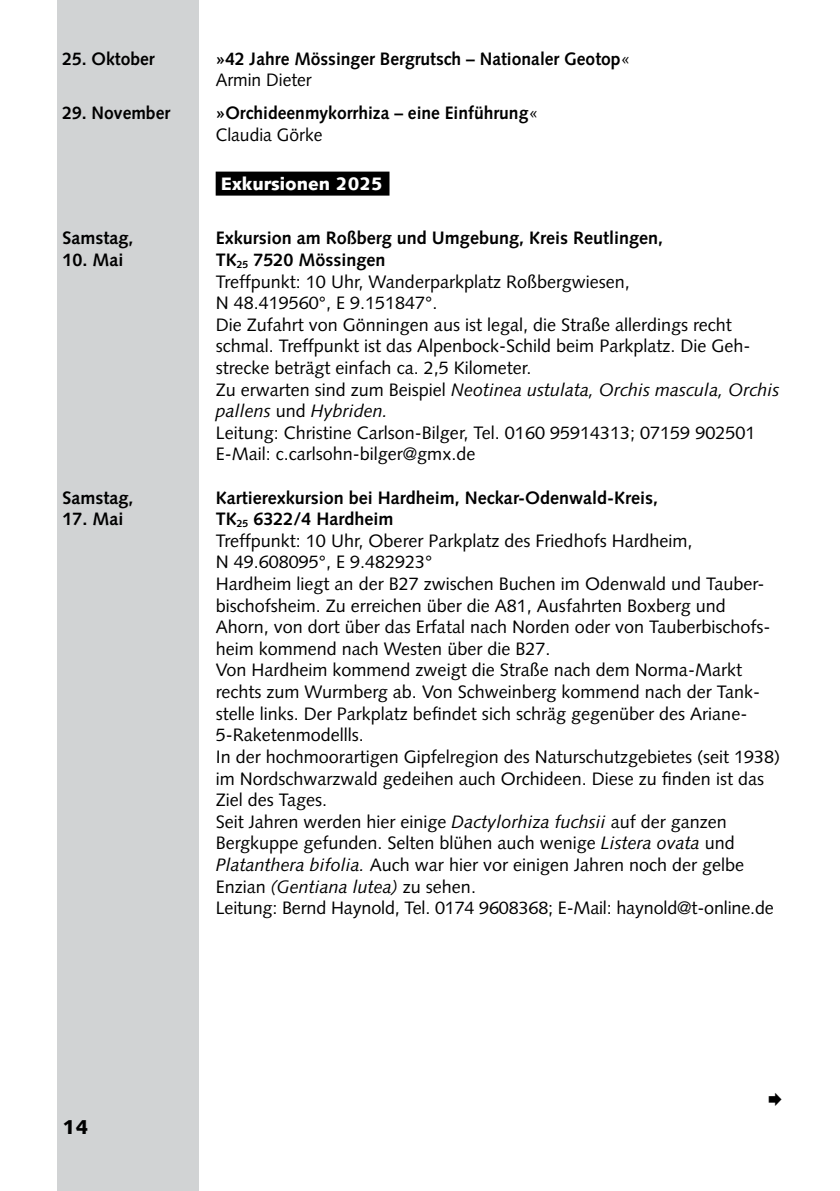
<style>
.page{position:relative;width:840px;height:1191px;background:#fff}
.page>*{position:absolute;margin:0;border:0;box-sizing:border-box;transform-origin:0 0}
.t1{font:900 20px "Syntax";color:#000}
.t2{font:18px/21.6px "Syntax";color:#000}
.t3{font:700 18px/21.6px "Syntax";color:#000}
.t4{font:900 18px "Syntax";color:#fff}
.s1{font-weight:400}
.s2{font-weight:700}
.s3{font-style:italic}
</style>
<div class="page">
<div style="left:57px;top:0;width:141px;height:1191px;background:#d1d3d4"></div>
<div style="left:215px;top:172px;width:174px;height:24px;background:#000"></div>
<p class="t3" style="left:62px;top:48px;width:94px">25. Oktober</p>
<p class="t3" style="left:215px;top:48px;width:416px">»42 Jahre Mössinger Bergrutsch – Nationaler Geotop<span class="s1">«<br>Armin Dieter</span></p>
<p class="t3" style="left:62px;top:102px;width:109px">29. November</p>
<p class="t3" style="left:215px;top:102px;width:324px">»Orchideenmykorrhiza – eine Einführung<span class="s1">«<br>Claudia Görke</span></p>
<p class="t4" style="left:220px;top:173px;width:163px">Exkursionen 2025</p>
<p class="t3" style="left:62px;top:227px;width:72px">Samstag,</p>
<p class="t3" style="left:215px;top:227px;width:449px">Exkursion am Roßberg und Umgebung, Kreis Reutlingen,</p>
<p class="t3" style="left:62px;top:249px;width:63px">10. Mai</p>
<p class="t2" style="left:215px;top:249px;width:565px"><span class="s2">TK</span><sub>25</sub> <span class="s2">7520 Mössingen<br></span>Treffpunkt: 10 Uhr, Wanderparkplatz Roßbergwiesen,<br>N 48.419560°, E 9.151847°.<br>Die Zufahrt von Gönningen aus ist legal, die Straße allerdings recht schmal. Treffpunkt ist das Alpenbock-Schild beim Parkplatz. Die Geh&shy;strecke beträgt einfach ca. 2,5 Kilometer.<br>Zu erwarten sind zum Beispiel <span class="s3">Neotinea ustulata, Orchis mascula, Orchis pallens</span> und <span class="s3">Hybriden.<br></span>Leitung: Christine Carlson-Bilger, Tel. 0160 95914313; 07159 902501<br>E-Mail: c.carlsohn-bilger@gmx.de</p>
<p class="t3" style="left:62px;top:487px;width:72px">Samstag,</p>
<p class="t3" style="left:215px;top:487px;width:443px">Kartierexkursion bei Hardheim, Neckar-Odenwald-Kreis,</p>
<p class="t3" style="left:62px;top:508px;width:63px">17. Mai</p>
<p class="t2" style="left:215px;top:508px;width:565px"><span class="s2">TK</span><sub>25</sub> <span class="s2">6322/4 Hardheim<br></span>Treffpunkt: 10 Uhr, Oberer Parkplatz des Friedhofs Hardheim,<br>N 49.608095°, E 9.482923°<br>Hardheim liegt an der B27 zwischen Buchen im Odenwald und Tauber&shy;bischofsheim. Zu erreichen über die A81, Ausfahrten Boxberg und Ahorn, von dort über das Erfatal nach Norden oder von Tauberbischofs&shy;heim kommend nach Westen über die B27.<br>Von Hardheim kommend zweigt die Straße nach dem Norma-Markt rechts zum Wurmberg ab. Von Schweinberg kommend nach der Tank&shy;stelle links. Der Parkplatz befindet sich schräg gegenüber des Ariane-5-Raketenmodellls.<br>In der hochmoorartigen Gipfelregion des Naturschutzgebietes (seit 1938) im Nordschwarzwald gedeihen auch Orchideen. Diese zu finden ist das Ziel des Tages.<br>Seit Jahren werden hier einige <span class="s3">Dactylorhiza fuchsii</span> auf der ganzen Bergkuppe gefunden. Selten blühen auch wenige <span class="s3">Listera ovata</span> und <span class="s3">Platanthera bifolia.</span> Auch war hier vor einigen Jahren noch der gelbe Enzian <span class="s3">(Gentiana lutea)</span> zu sehen.<br>Leitung: Bernd Haynold, Tel. 0174 9608368; E-Mail: haynold@t-online.de</p>
<p class="t1" style="left:62px;top:1114px;width:27px">14</p>
</div>
